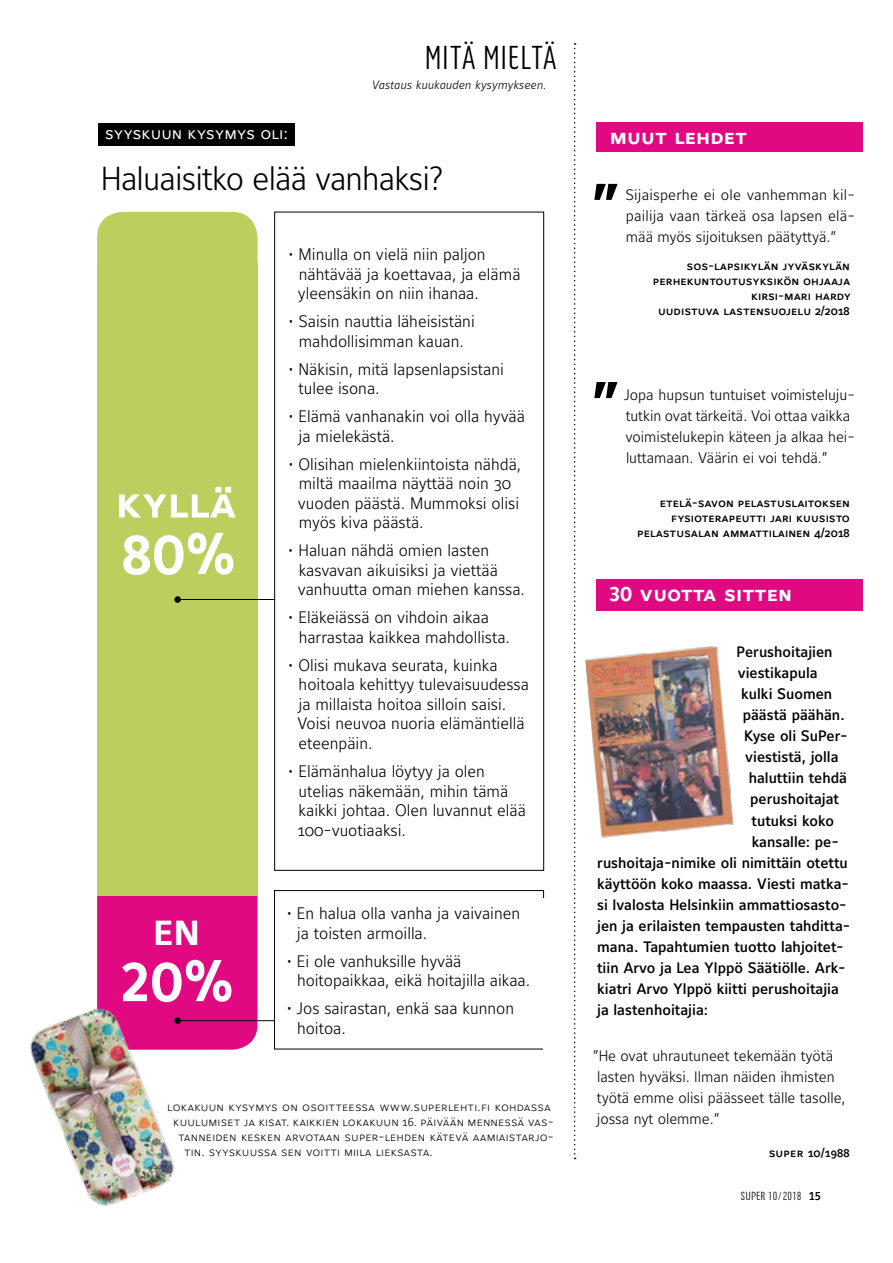
<style>
.page{position:relative;width:893px;height:1263px;background:#fff}
.page>*{position:absolute;margin:0;border:0;box-sizing:border-box;transform-origin:0 0}
.t1{font:57px "Maurea Bold Lf";color:#fff}
.t2{font:34.5px "Maurea Bold Lf";color:#fff;scale:1.07 1}
.t3{font:300 33px "Maurea";letter-spacing:-.025em;color:#000}
.t4{font:300 33px "Kurry Pro";color:#000}
.t5{font:21px "Maurea Bold Caps Lf";letter-spacing:.005em;color:#fff}
.t6{font:21px "Maurea Bold Caps";letter-spacing:.005em;color:#fff}
.t7{font:300 16.5px/19.5px "Maurea";color:#000}
.t8{font:16.5px "Maurea Regular Caps";color:#fff}
.t9{font:500 15px "Maurea";color:#000}
.t10{font:300 15px/21px "Maurea";color:#000}
.t11{font:12px "Maurea Light Caps";letter-spacing:.01em;color:#000}
.t12{font:12px/15px "Maurea Medium Caps";color:#000;text-align:right}
.t13{font:italic 300 12px "Maurea";letter-spacing:.01em;color:#000}
.t14{font:300 11.7px "Kurry Pro";letter-spacing:.01em;color:#000}
.s1{font-family:"Maurea Medium Caps Lf";font-weight:400;font-size:12px}
</style>
<div class="page">
<svg style="left:574px;top:43px;width:2px;height:1116px"></svg>
<div style="left:597px;top:579px;width:266px;height:31px;background:#e10981"></div>
<div style="left:597px;top:122px;width:266px;height:30px;background:#e10981"></div>
<svg style="left:594px;top:184px;width:24px;height:16px"></svg>
<div style="left:274px;top:212px;width:270px;height:658px;border:1px solid #000"></div>
<div style="left:98px;top:123px;width:196px;height:22px;background:#000"></div>
<div style="left:97px;top:298px;width:160px;height:752px;background:#e10981;border-radius:26px"></div>
<div style="left:97px;top:212px;width:160px;height:86px;background:#bcce5d;border-radius:26px"></div>
<div style="left:97px;top:263px;width:160px;height:632px;background:#bcce5d"></div>
<svg style="left:119px;top:487px;width:117px;height:30px"></svg>
<hr style="left:178px;top:599px;width:97px;height:1px;background:#000">
<div style="left:174px;top:596px;width:7px;height:7px;background:#000;border-radius:50%"></div>
<hr style="left:178px;top:1020px;width:97px;height:1px;background:#000">
<div style="left:274px;top:890px;width:270px;height:159px;border:1px solid #000"></div>
<img style="left:30px;top:997px;width:154px;height:210px">
<svg style="left:594px;top:382px;width:24px;height:16px"></svg>
<img style="left:585px;top:646px;width:149px;height:192px">
<div style="left:0;top:1135px;width:53px;height:128px;background:#fff"></div>
<p class="t8" style="left:105px;top:124px;width:185px">syyskuun kysymys oli:</p>
<h3 class="t4" style="left:424px;top:33px;width:134px">MITÄ MIELTÄ</h3>
<p class="t13" style="left:371px;top:78px;width:176px">Vastaus kuukauden kysymykseen.</p>
<h3 class="t3" style="left:101px;top:160px;width:344px">Haluaisitko elää vanhaksi?</h3>
<h1 class="t1" style="left:122px;top:522px;width:114px">80%</h1>
<h2 class="t2" style="left:153px;top:914px;width:45px">EN</h2>
<h1 class="t1" style="left:122px;top:949px;width:113px">20%</h1>
<p class="t7" style="left:298px;top:246px;width:224px;text-indent:-9px">• Minulla on vielä niin paljon nähtävää ja koettavaa, ja elämä yleensäkin on niin ihanaa.</p>
<p class="t7" style="left:289px;top:313px;width:188px;text-align:center">• Saisin nauttia läheisistäni mahdollisimman kauan.</p>
<p class="t7" style="left:298px;top:360px;width:207px;text-indent:-10px">• Näkisin, mitä lapsenlapsistani tulee isona.</p>
<p class="t7" style="left:299px;top:408px;width:228px;text-indent:-10px">• Elämä vanhanakin voi olla hyvää ja mielekästä.</p>
<p class="t7" style="left:298px;top:455px;width:225px;text-indent:-9px">• Olisihan mielenkiintoista nähdä, miltä maailma näyttää noin 30 vuoden päästä. Mummoksi olisi myös kiva päästä.</p>
<p class="t7" style="left:298px;top:542px;width:229px;text-indent:-9px">• Haluan nähdä omien lasten kasvavan aikuisiksi ja viettää vanhuutta oman miehen kanssa.</p>
<p class="t7" style="left:299px;top:609px;width:213px;text-indent:-10px">• Eläkeiässä on vihdoin aikaa harrastaa kaikkea mahdollista.</p>
<p class="t7" style="left:297px;top:656px;width:233px;text-indent:-9px">• Olisi mukava seurata, kuinka hoitoala kehittyy tulevaisuudessa ja millaista hoitoa silloin saisi.<br>Voisi neuvoa nuoria elämäntiellä eteenpäin.</p>
<p class="t7" style="left:297px;top:762px;width:230px;text-indent:-9px">• Elämänhalua löytyy ja olen utelias näkemään, mihin tämä kaikki johtaa. Olen luvannut elää<br>100-vuotiaaksi.</p>
<p class="t7" style="left:297px;top:904px;width:225px;text-indent:-10px">• En halua olla vanha ja vaivainen ja toisten armoilla.</p>
<p class="t7" style="left:297px;top:952px;width:235px;text-indent:-10px">• Ei ole vanhuksille hyvää hoitopaikkaa, eikä hoitajilla aikaa.</p>
<p class="t7" style="left:297px;top:999px;width:219px;text-indent:-10px">• Jos sairastan, enkä saa kunnon hoitoa.</p>
<p class="t11" style="left:167px;top:1100px;width:385px">lokakuun kysymys on osoitteessa www.superlehti.fi kohdassa</p>
<p class="t11" style="left:173px;top:1115px;width:382px">kuulumiset ja kisat. kaikkien lokakuun 16. päivään mennessä vas-</p>
<p class="t11" style="left:178px;top:1130px;width:377px">tanneiden kesken arvotaan super-lehden kätevä aamiaistarjo-</p>
<p class="t11" style="left:184px;top:1145px;width:250px">tin. syyskuussa sen voitti miila lieksasta.</p>
<p class="t6" style="left:610px;top:125px;width:139px">muut lehdet</p>
<p class="t10" style="left:625px;top:185px;width:231px;text-align:justify">Sijaisperhe ei ole vanhemman kil&shy;pailija vaan tärkeä osa lapsen elä&shy;mää myös sijoituksen päätyttyä.”</p>
<p class="t12" style="left:653px;top:259px;width:199px">sos-lapsikylän jyväskylän perhekuntoutusyksikön ohjaaja kirsi-mari hardy<br>uudistuva lastensuojelu 2/2018</p>
<p class="t10" style="left:624px;top:385px;width:232px">Jopa hupsun tuntuiset voimisteluju&shy;tutkin ovat tärkeitä. Voi ottaa vaikka voimistelukepin käteen ja alkaa hei&shy;luttamaan. Väärin ei voi tehdä.”</p>
<p class="t12" style="left:637px;top:496px;width:214px">etelä-savon pelastuslaitoksen fysioterapeutti jari kuusisto pelastusalan ammattilainen 4/2018</p>
<p class="t5" style="left:610px;top:582px;width:184px">30 vuotta sitten</p>
<p class="t9" style="left:737px;top:644px;width:98px">Perushoitajien</p>
<p class="t9" style="left:738px;top:665px;width:81px">viestikapula</p>
<p class="t9" style="left:741px;top:686px;width:93px">kulki Suomen</p>
<p class="t9" style="left:743px;top:707px;width:103px">päästä päähän.</p>
<p class="t9" style="left:744px;top:728px;width:105px">Kyse oli SuPer-</p>
<p class="t9" style="left:745px;top:749px;width:95px">viestistä, jolla</p>
<p class="t9" style="left:749px;top:770px;width:100px">haluttiin tehdä</p>
<p class="t9" style="left:750px;top:791px;width:90px">perushoitajat</p>
<p class="t9" style="left:752px;top:812px;width:84px">tutuksi koko</p>
<p class="t9" style="left:752px;top:833px;width:89px">kansalle: pe-</p>
<p class="t9" style="left:597px;top:854px;width:252px">rushoitaja-nimike oli nimittäin otettu</p>
<p class="t9" style="left:597px;top:875px;width:253px">käyttöön koko maassa. Viesti matka-</p>
<p class="t9" style="left:597px;top:896px;width:251px">si Ivalosta Helsinkiin ammattiosasto-</p>
<p class="t9" style="left:597px;top:917px;width:255px">jen ja erilaisten tempausten tahditta-</p>
<p class="t9" style="left:597px;top:938px;width:248px">mana. Tapahtumien tuotto lahjoitet-</p>
<p class="t9" style="left:597px;top:959px;width:250px">tiin Arvo ja Lea Ylppö Säätiölle. Ark-</p>
<p class="t9" style="left:597px;top:980px;width:243px">kiatri Arvo Ylppö kiitti perushoitajia</p>
<p class="t9" style="left:597px;top:1001px;width:113px">ja lastenhoitajia:</p>
<p class="t10" style="left:593px;top:1046px;width:254px">”He ovat uhrautuneet tekemään työtä lasten hyväksi. Ilman näiden ihmisten työtä emme olisi päässeet tälle tasolle, jossa nyt olemme.”</p>
<p class="t12" style="left:769px;top:1145px;width:82px">super 10/1988</p>
<p class="t14" style="left:740px;top:1188px;width:82px">SUPER 10/2018 <span class="s1">15</span></p>
</div>
